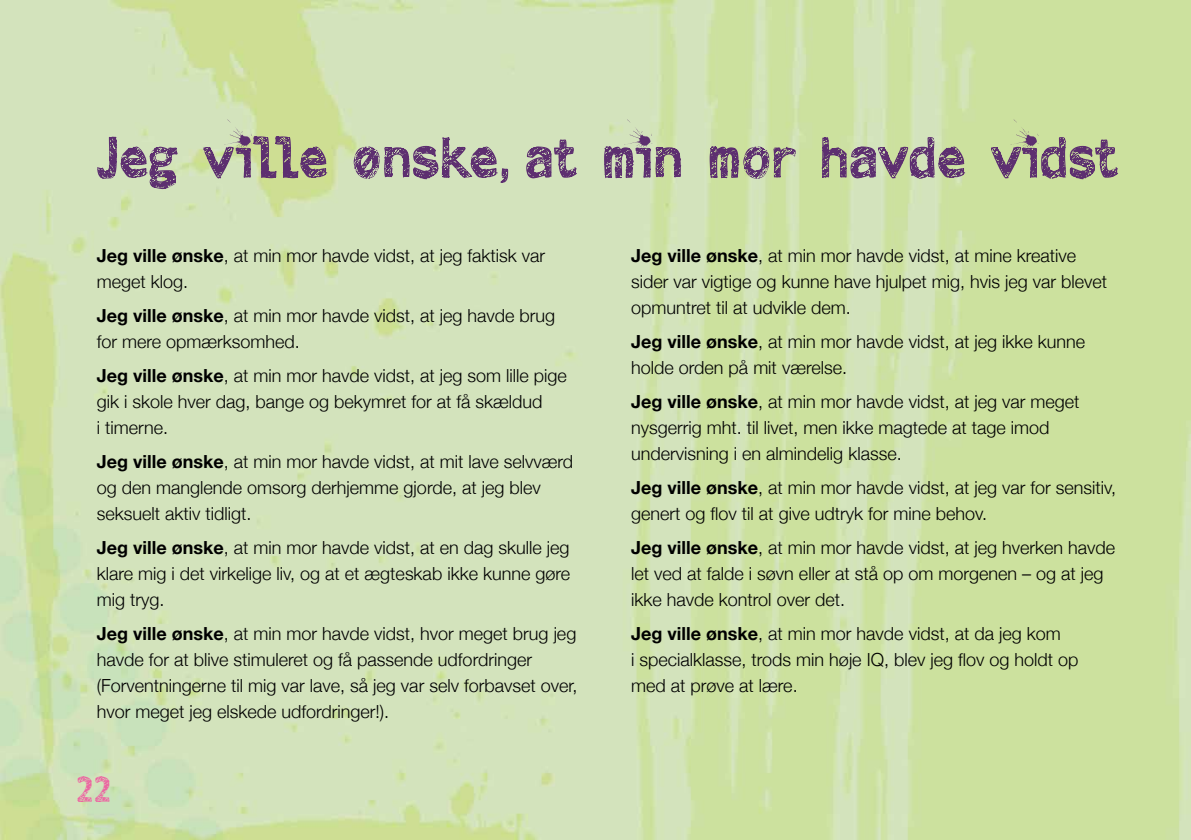
<style>
.page{position:relative;width:1191px;height:840px;background:#fff}
.page>*{position:absolute;margin:0;border:0;box-sizing:border-box;transform-origin:0 0}
.t1{font:61.8px "Tracing Blood";letter-spacing:-.01em;color:#5d2f70}
.t2{font:38px "Tracing Blood";color:#ec66a2}
.t3{font:300 18px/26px "Helvetica Neue";color:#000}
.s1{font-weight:700}
</style>
<div class="page">
<img style="left:0;top:0;width:1190px;height:839px">
<svg style="left:358px;top:150px;width:18px;height:23px"></svg>
<h1 class="t1" style="left:96px;top:118px;width:1024px">Jeg ville onske, at min mor havde vidst</h1>
<p class="t3" style="left:97px;top:241px;width:450px"><span class="s1">Jeg ville ønske</span>, at min mor havde vidst, at jeg faktisk var meget klog.</p>
<p class="t3" style="left:97px;top:301px;width:460px"><span class="s1">Jeg ville ønske</span>, at min mor havde vidst, at jeg havde brug for mere opmærksomhed.</p>
<p class="t3" style="left:97px;top:361px;width:472px"><span class="s1">Jeg ville ønske</span>, at min mor havde vidst, at jeg som lille pige gik i skole hver dag, bange og bekymret for at få skældud<br>i timerne.</p>
<p class="t3" style="left:97px;top:447px;width:478px"><span class="s1">Jeg ville ønske</span>, at min mor havde vidst, at mit lave selvværd og den manglende omsorg derhjemme gjorde, at jeg blev seksuelt aktiv tidligt.</p>
<p class="t3" style="left:97px;top:533px;width:475px;text-align:justify"><span class="s1">Jeg ville ønske</span>, at min mor havde vidst, at en dag skulle jeg klare mig i det virkelige liv, og at et ægteskab ikke kunne gøre mig tryg.</p>
<p class="t3" style="left:97px;top:619px;width:482px"><span class="s1">Jeg ville ønske</span>, at min mor havde vidst, hvor meget brug jeg havde for at blive stimuleret og få passende udfordringer (Forventningerne til mig var lave, så jeg var selv forbavset over, hvor meget jeg elskede udfordringer!).</p>
<h2 class="t2" style="left:76px;top:764px;width:37px">22</h2>
<p class="t3" style="left:631px;top:241px;width:477px"><span class="s1">Jeg ville ønske</span>, at min mor havde vidst, at mine kreative sider var vigtige og kunne have hjulpet mig, hvis jeg var blevet opmuntret til at udvikle dem.</p>
<p class="t3" style="left:631px;top:327px;width:455px"><span class="s1">Jeg ville ønske</span>, at min mor havde vidst, at jeg ikke kunne holde orden på mit værelse.</p>
<p class="t3" style="left:631px;top:387px;width:450px"><span class="s1">Jeg ville ønske</span>, at min mor havde vidst, at jeg var meget nysgerrig mht. til livet, men ikke magtede at tage imod undervisning i en almindelig klasse.</p>
<p class="t3" style="left:631px;top:473px;width:486px"><span class="s1">Jeg ville ønske</span>, at min mor havde vidst, at jeg var for sensitiv, genert og flov til at give udtryk for mine behov.</p>
<p class="t3" style="left:631px;top:533px;width:485px"><span class="s1">Jeg ville ønske</span>, at min mor havde vidst, at jeg hverken havde let ved at falde i søvn eller at stå op om morgenen – og at jeg ikke havde kontrol over det.</p>
<p class="t3" style="left:631px;top:619px;width:449px"><span class="s1">Jeg ville ønske</span>, at min mor havde vidst, at da jeg kom<br>i specialklasse, trods min høje IQ, blev jeg flov og holdt op med at prøve at lære.</p>
</div>
